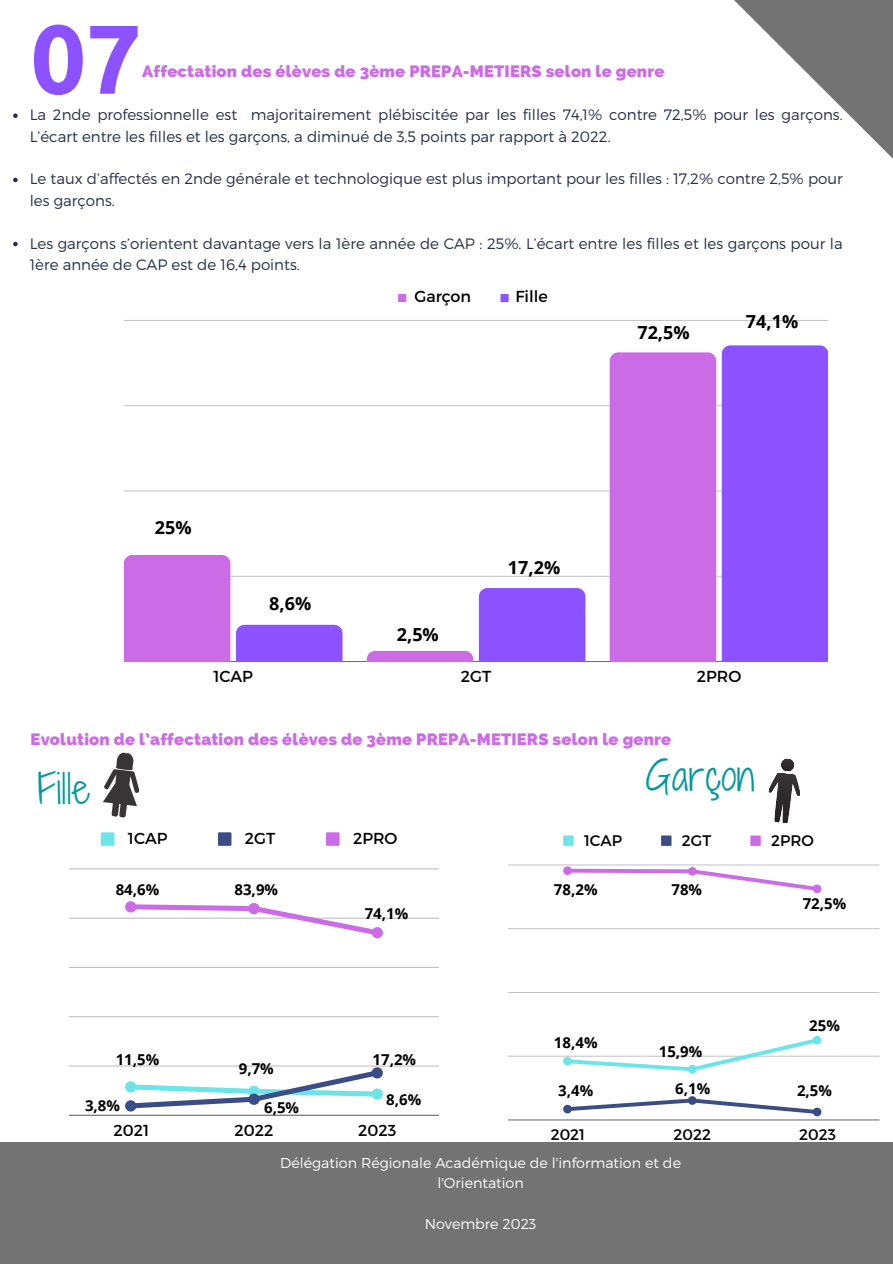
<style>
.page{position:relative;width:893px;height:1264px;background:#fff}
.page>*{position:absolute;margin:0;border:0;box-sizing:border-box;transform-origin:0 0}
.t1{font:700 97.5px "Ubuntu";color:#8c52ff}
.t2{font:39px "Shadows Into Light Two";letter-spacing:.01em;color:#03989e}
.t3{font:700 18px "Open Sans";color:#000}
.t4{font:800 16.5px "Raleway";letter-spacing:.01em;color:#cb6ce6}
.t5{font:15.9px "Montserrat";color:#000}
.t6{font:15.3px "Montserrat";color:#000}
.t7{font:300 15px/21.3px "Montserrat";color:#252e4a}
.t8{font:700 15px "Open Sans";color:#000}
.t9{font:300 14.25px/20.2px "Montserrat";color:#fff;text-align:center}
</style>
<div class="page">
<div style="left:0;top:1142px;width:892px;height:121px;background:#737373"></div>
<svg style="left:734px;top:0;width:158px;height:158px"></svg>
<svg style="left:103px;top:752px;width:37px;height:66px"></svg>
<svg style="left:768px;top:758px;width:32px;height:65px"></svg>
<svg style="left:398px;top:294px;width:8px;height:8px"></svg>
<svg style="left:500px;top:294px;width:8px;height:8px"></svg>
<hr style="left:124px;top:576px;width:703px;height:1px;background:#000">
<hr style="left:124px;top:490px;width:703px;height:1px;background:#000">
<hr style="left:124px;top:405px;width:703px;height:1px;background:#000">
<hr style="left:124px;top:320px;width:703px;height:1px;background:#000">
<hr style="left:124px;top:661px;width:703px;height:1px;background:#000">
<div style="left:124px;top:555px;width:106px;height:106px;background:#cb6ce6"></div>
<div style="left:236px;top:625px;width:106px;height:36px;background:#8c52ff"></div>
<svg style="left:367px;top:651px;width:106px;height:10px"></svg>
<div style="left:479px;top:588px;width:106px;height:73px;background:#8c52ff"></div>
<svg style="left:609px;top:345px;width:218px;height:316px;background:#ae65f3"></svg>
<svg style="left:101px;top:832px;width:13px;height:13px"></svg>
<svg style="left:218px;top:832px;width:13px;height:13px"></svg>
<svg style="left:326px;top:832px;width:13px;height:13px"></svg>
<hr style="left:69px;top:1065px;width:369px;height:1px;background:#000">
<hr style="left:69px;top:1016px;width:369px;height:1px;background:#000">
<hr style="left:69px;top:966px;width:369px;height:2px;background:#000">
<hr style="left:69px;top:917px;width:369px;height:1px;background:#000">
<hr style="left:69px;top:868px;width:369px;height:1px;background:#000">
<hr style="left:69px;top:1114px;width:369px;height:1px;background:#000">
<svg style="left:125px;top:1066px;width:258px;height:45px"></svg>
<svg style="left:125px;top:901px;width:258px;height:37px"></svg>
<svg style="left:563px;top:835px;width:10px;height:10px"></svg>
<svg style="left:661px;top:835px;width:10px;height:10px"></svg>
<svg style="left:750px;top:835px;width:10px;height:10px"></svg>
<hr style="left:505px;top:1055px;width:374px;height:1px;background:#000">
<hr style="left:505px;top:992px;width:374px;height:1px;background:#000">
<hr style="left:505px;top:928px;width:374px;height:1px;background:#000">
<hr style="left:505px;top:864px;width:374px;height:1px;background:#000">
<hr style="left:505px;top:1119px;width:374px;height:1px;background:#000">
<svg style="left:563px;top:1036px;width:258px;height:37px"></svg>
<svg style="left:563px;top:1096px;width:258px;height:20px"></svg>
<svg style="left:563px;top:866px;width:258px;height:27px"></svg>
<svg style="left:13px;top:113px;width:5px;height:5px"></svg>
<svg style="left:13px;top:178px;width:5px;height:4px"></svg>
<svg style="left:13px;top:242px;width:5px;height:4px"></svg>
<div style="left:441px;top:856px;width:67px;height:279px;background:#fff"></div>
<p class="t1" style="left:31px;top:3px;width:112px">07</p>
<p class="t4" style="left:142px;top:61px;width:523px">Affectation des élèves de 3ème PREPA-METIERS selon le genre</p>
<p class="t7" style="left:30px;top:103px;width:814px">La 2nde professionnelle est majoritairement plébiscitée par les filles 74,1% contre 72,5% pour les garçons.<br>L’écart entre les filles et les garçons, a diminué de 3,5 points par rapport à 2022.</p>
<p class="t7" style="left:30px;top:168px;width:814px">Le taux d’affectés en 2nde générale et technologique est plus important pour les filles : 17,2% contre 2,5% pour les garçons.</p>
<p class="t7" style="left:30px;top:232px;width:814px">Les garçons s’orientent davantage vers la 1ère année de CAP : 25%. L’écart entre les filles et les garçons pour la<br>1ère année de CAP est de 16,4 points.</p>
<p class="t5" style="left:414px;top:286px;width:58px">Garçon</p>
<p class="t5" style="left:515px;top:286px;width:34px">Fille</p>
<p class="t3" style="left:637px;top:319px;width:54px">72,5%</p>
<p class="t3" style="left:746px;top:309px;width:54px">74,1%</p>
<p class="t3" style="left:155px;top:515px;width:38px">25%</p>
<p class="t3" style="left:269px;top:590px;width:43px">8,6%</p>
<p class="t3" style="left:397px;top:621px;width:43px">2,5%</p>
<p class="t3" style="left:508px;top:554px;width:54px">17,2%</p>
<p class="t5" style="left:213px;top:665px;width:41px">1CAP</p>
<p class="t5" style="left:461px;top:665px;width:32px">2GT</p>
<p class="t5" style="left:696px;top:665px;width:46px">2PRO</p>
<p class="t4" style="left:31px;top:729px;width:642px">Evolution de l’affectation des élèves de 3ème PREPA-METIERS selon le genre</p>
<p class="t2" style="left:37px;top:760px;width:54px">Fille</p>
<p class="t5" style="left:128px;top:828px;width:41px">1CAP</p>
<p class="t5" style="left:245px;top:828px;width:32px">2GT</p>
<p class="t5" style="left:353px;top:828px;width:46px">2PRO</p>
<p class="t8" style="left:116px;top:878px;width:45px">84,6%</p>
<p class="t8" style="left:234px;top:878px;width:45px">83,9%</p>
<p class="t8" style="left:364px;top:902px;width:45px">74,1%</p>
<p class="t8" style="left:116px;top:1049px;width:45px">11,5%</p>
<p class="t8" style="left:239px;top:1058px;width:36px">9,7%</p>
<p class="t8" style="left:372px;top:1049px;width:45px">17,2%</p>
<p class="t8" style="left:85px;top:1095px;width:36px">3,8%</p>
<p class="t8" style="left:264px;top:1097px;width:36px">6,5%</p>
<p class="t8" style="left:386px;top:1088px;width:36px">8,6%</p>
<p class="t5" style="left:113px;top:1119px;width:37px">2021</p>
<p class="t5" style="left:234px;top:1119px;width:41px">2022</p>
<p class="t5" style="left:358px;top:1119px;width:40px">2023</p>
<p class="t2" style="left:646px;top:747px;width:110px">Garçon</p>
<p class="t6" style="left:584px;top:830px;width:40px">1CAP</p>
<p class="t6" style="left:681px;top:830px;width:31px">2GT</p>
<p class="t6" style="left:771px;top:830px;width:44px">2PRO</p>
<p class="t8" style="left:554px;top:878px;width:45px">78,2%</p>
<p class="t8" style="left:671px;top:878px;width:32px">78%</p>
<p class="t8" style="left:554px;top:1032px;width:45px">18,4%</p>
<p class="t8" style="left:658px;top:1040px;width:45px">15,9%</p>
<p class="t8" style="left:802px;top:892px;width:45px">72,5%</p>
<p class="t8" style="left:809px;top:1014px;width:32px">25%</p>
<p class="t8" style="left:558px;top:1079px;width:36px">3,4%</p>
<p class="t8" style="left:675px;top:1077px;width:36px">6,1%</p>
<p class="t8" style="left:797px;top:1079px;width:36px">2,5%</p>
<p class="t6" style="left:550px;top:1124px;width:36px">2021</p>
<p class="t6" style="left:673px;top:1124px;width:39px">2022</p>
<p class="t6" style="left:799px;top:1124px;width:38px">2023</p>
<p class="t9" style="left:280px;top:1152px;width:402px">Délégation Régionale Académique de l'information et de l'Orientation</p>
<p class="t9" style="left:424px;top:1212px;width:113px">Novembre 2023</p>
</div>
